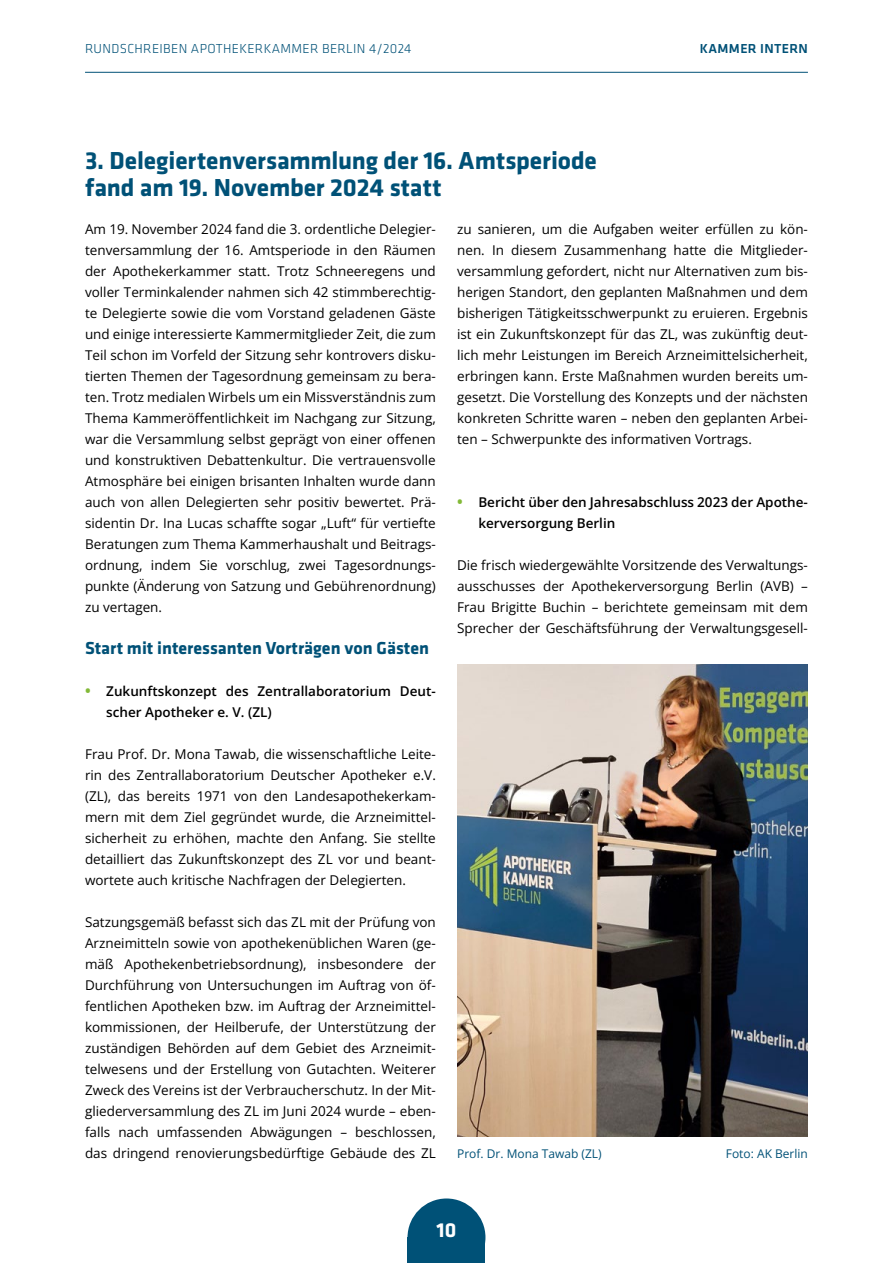
<style>
.page{position:relative;width:893px;height:1263px;background:#fff}
.page>*{position:absolute;margin:0;border:0;box-sizing:border-box;transform-origin:0 0}
.t1{font:700 25.5px/27px "Klavika Basic";letter-spacing:-.005em;color:#005177}
.t2{font:700 21px "Klavika Basic";color:#fff}
.t3{font:700 18px "Klavika Basic";color:#005177}
.t4{font:13.5px/21px "Open Sans";color:#000;text-align:justify}
.t5{font:600 13.5px/21px "Open Sans";color:#000}
.t6{font:300 13.5px "Klavika Basic";letter-spacing:.025em;color:#005177}
.t7{font:500 13.5px "Klavika Basic";letter-spacing:.025em;color:#005177}
.t8{font:12px "Open Sans";color:#005177}
.s1{font-weight:700;font-size:15px;color:#82b937}
</style>
<div class="page">
<svg style="left:407px;top:1198px;width:78px;height:65px;background:#236889"></svg>
<hr style="left:85px;top:72px;width:723px;height:1px;background:#005177">
<img style="left:457px;top:665px;width:351px;height:472px">
<p class="t6" style="left:85px;top:40px;width:328px">RUNDSCHREIBEN APOTHEKERKAMMER BERLIN 4/2024</p>
<p class="t7" style="left:700px;top:39px;width:110px">KAMMER INTERN</p>
<h1 class="t1" style="left:85px;top:146px;width:513px">3. Delegiertenversammlung der 16. Amtsperiode fand am 19. November 2024 statt</h1>
<p class="t4" style="left:85px;top:218px;width:352px">Am 19. November 2024 fand die 3. ordentliche Delegier&shy;tenversammlung der 16. Amtsperiode in den Räumen der Apothekerkammer statt. Trotz Schneeregens und voller Terminkalender nahmen sich 42 stimmberechtig&shy;te Delegierte sowie die vom Vorstand geladenen Gäste und einige interessierte Kammermitglieder Zeit, die zum Teil schon im Vorfeld der Sitzung sehr kontrovers disku&shy;tierten Themen der Tagesordnung gemeinsam zu bera&shy;ten. Trotz medialen Wirbels um ein Missverständnis zum Thema Kammeröffentlichkeit im Nachgang zur Sitzung, war die Versammlung selbst geprägt von einer offenen und konstruktiven Debattenkultur. Die vertrauensvolle Atmosphäre bei einigen brisanten Inhalten wurde dann auch von allen Delegierten sehr positiv bewertet. Prä&shy;sidentin Dr. Ina Lucas schaffte sogar „Luft“ für vertiefte Beratungen zum Thema Kammerhaushalt und Beitrags&shy;ordnung, indem Sie vorschlug, zwei Tagesordnungs&shy;punkte (Änderung von Satzung und Gebührenordnung) zu vertagen.</p>
<h3 class="t3" style="left:85px;top:635px;width:346px">Start mit interessanten Vorträgen von Gästen</h3>
<p class="t5" style="left:106px;top:680px;width:331px;text-indent:-21px"><span class="s1">•</span> Zukunftskonzept des Zentrallaboratorium Deut&shy;scher Apotheker e. V. (ZL)</p>
<p class="t4" style="left:85px;top:743px;width:352px">Frau Prof. Dr. Mona Tawab, die wissenschaftliche Leite&shy;rin des Zentrallaboratorium Deutscher Apotheker e.V. (ZL), das bereits 1971 von den Landesapothekerkam&shy;mern mit dem Ziel gegründet wurde, die Arzneimittel&shy;sicherheit zu erhöhen, machte den Anfang. Sie stellte detailliert das Zukunftskonzept des ZL vor und beant&shy;wortete auch kritische Nachfragen der Delegierten.</p>
<p class="t4" style="left:85px;top:911px;width:352px">Satzungsgemäß befasst sich das ZL mit der Prüfung von Arzneimitteln sowie von apothekenüblichen Waren (ge&shy;mäß Apothekenbetriebsordnung), insbesondere der Durchführung von Untersuchungen im Auftrag von öf&shy;fentlichen Apotheken bzw. im Auftrag der Arzneimittel&shy;kommissionen, der Heilberufe, der Unterstützung der zuständigen Behörden auf dem Gebiet des Arzneimit&shy;telwesens und der Erstellung von Gutachten. Weiterer Zweck des Vereins ist der Verbraucherschutz. In der Mit&shy;gliederversammlung des ZL im Juni 2024 wurde – eben&shy;falls nach umfassenden Abwägungen – beschlossen, das dringend renovierungsbedürftige Gebäude des ZL</p>
<p class="t4" style="left:457px;top:218px;width:352px">zu sanieren, um die Aufgaben weiter erfüllen zu kön&shy;nen. In diesem Zusammenhang hatte die Mitglieder&shy;versammlung gefordert, nicht nur Alternativen zum bis&shy;herigen Standort, den geplanten Maßnahmen und dem bisherigen Tätigkeitsschwerpunkt zu eruieren. Ergebnis ist ein Zukunftskonzept für das ZL, was zukünftig deut&shy;lich mehr Leistungen im Bereich Arzneimittelsicherheit, erbringen kann. Erste Maßnahmen wurden bereits um&shy;gesetzt. Die Vorstellung des Konzepts und der nächsten konkreten Schritte waren – neben den geplanten Arbei&shy;ten – Schwerpunkte des informativen Vortrags.</p>
<p class="t5" style="left:478px;top:491px;width:331px;text-indent:-21px"><span class="s1">•</span> Bericht über den Jahresabschluss 2023 der Apothe&shy;kerversorgung Berlin</p>
<p class="t4" style="left:457px;top:554px;width:352px">Die frisch wiedergewählte Vorsitzende des Verwaltungs&shy;ausschusses der Apothekerversorgung Berlin (AVB) – Frau Brigitte Buchin – berichtete gemeinsam mit dem Sprecher der Geschäftsführung der Verwaltungsgesell-</p>
<p class="t8" style="left:457px;top:1145px;width:146px">Prof. Dr. Mona Tawab (ZL)</p>
<p class="t8" style="left:726px;top:1145px;width:84px">Foto: AK Berlin</p>
<h2 class="t2" style="left:437px;top:1215px;width:21px">10</h2>
</div>
